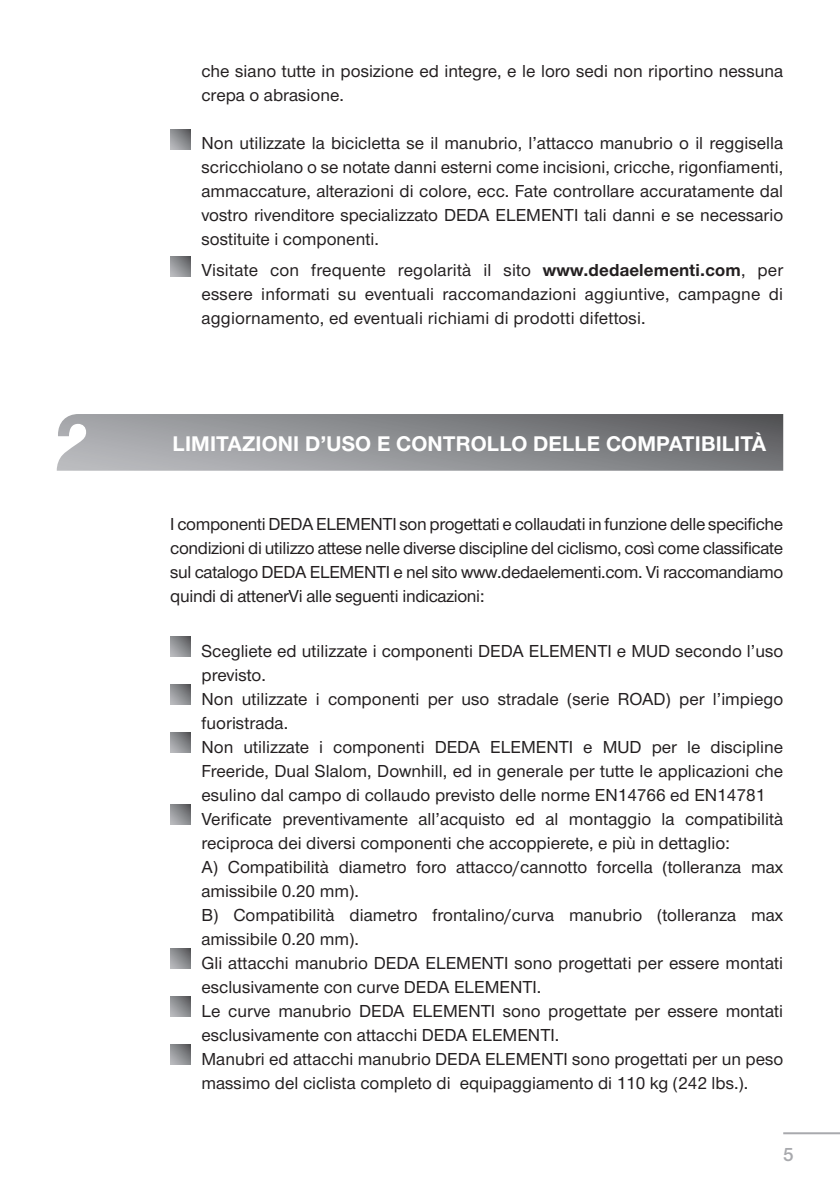
<style>
.page{position:relative;width:840px;height:1191px;background:#fff}
.page>*{position:absolute;margin:0;border:0;box-sizing:border-box;transform-origin:0 0}
.t1{font:700 22px "Nimbus San Nov";letter-spacing:.005em;color:#fff}
.t2{font:20px "Nimbus San Nov Sem Bol";color:#a8a9ad}
.t3{font:500 18px/24px "Nimbus San Nov";color:#231f20;text-align:justify}
.s1{font-weight:700}
</style>
<div class="page">
<hr style="left:782px;top:1132px;width:57px;height:2px;background:#a8a9ad">
<svg style="left:170px;top:129px;width:20px;height:20px"></svg>
<svg style="left:170px;top:256px;width:20px;height:20px"></svg>
<svg style="left:57px;top:414px;width:725px;height:57px;background:#8e8f92"></svg>
<svg style="left:170px;top:637px;width:20px;height:19px"></svg>
<svg style="left:170px;top:685px;width:20px;height:19px"></svg>
<svg style="left:170px;top:733px;width:20px;height:19px"></svg>
<svg style="left:170px;top:805px;width:20px;height:19px"></svg>
<svg style="left:170px;top:949px;width:20px;height:19px"></svg>
<svg style="left:170px;top:997px;width:20px;height:19px"></svg>
<svg style="left:170px;top:1045px;width:20px;height:19px"></svg>
<p class="t3" style="left:201px;top:59px;width:583px">che siano tutte in posizione ed integre, e le loro sedi non riportino nessuna crepa o abrasione.</p>
<p class="t3" style="left:201px;top:131px;width:583px">Non utilizzate la bicicletta se il manubrio, l’attacco manubrio o il reggisella scricchiolano o se notate danni esterni come incisioni, cricche, rigonfiamenti, ammaccature, alterazioni di colore, ecc. Fate controllare accuratamente dal vostro rivenditore specializzato DEDA ELEMENTI tali danni e se necessario sostituite i componenti.</p>
<p class="t3" style="left:201px;top:258px;width:583px">Visitate con frequente regolarità il sito <span class="s1">WWW.DEDAELEMENTI.COM</span>, per essere informati su eventuali raccomandazioni aggiuntive, campagne di aggiornamento, ed eventuali richiami di prodotti difettosi.</p>
<p class="t1" style="left:172px;top:430px;width:594px">LIMITAZIONI D’USO E CONTROLLO DELLE COMPATIBILITÀ</p>
<p class="t3" style="left:170px;top:511px;width:614px">I componenti DEDA ELEMENTI son progettati e collaudati in funzione delle specifiche condizioni di utilizzo attese nelle diverse discipline del ciclismo, così come classificate sul catalogo DEDA ELEMENTI e nel sito www.dedaelementi.com. Vi raccomandiamo quindi di attenerVi alle seguenti indicazioni:</p>
<p class="t3" style="left:190px;top:638px;width:594px">Scegliete ed utilizzate i componenti DEDA ELEMENTI e MUD secondo l’uso</p>
<p class="t3" style="left:201px;top:662px;width:66px">previsto.</p>
<p class="t3" style="left:201px;top:686px;width:583px">Non utilizzate i componenti per uso stradale (serie ROAD) per l’impiego</p>
<p class="t3" style="left:201px;top:710px;width:88px">fuoristrada.</p>
<p class="t3" style="left:201px;top:734px;width:583px">Non utilizzate i componenti DEDA ELEMENTI e MUD per le discipline</p>
<p class="t3" style="left:201px;top:758px;width:583px">Freeride, Dual Slalom, Downhill, ed in generale per tutte le applicazioni che</p>
<p class="t3" style="left:201px;top:782px;width:565px">esulino dal campo di collaudo previsto delle norme EN14766 ed EN14781</p>
<p class="t3" style="left:201px;top:806px;width:583px">Verificate preventivamente all’acquisto ed al montaggio la compatibilità</p>
<p class="t3" style="left:201px;top:830px;width:529px">reciproca dei diversi componenti che accoppierete, e più in dettaglio:</p>
<p class="t3" style="left:201px;top:854px;width:583px">A) Compatibilità diametro foro attacco/cannotto forcella (tolleranza max</p>
<p class="t3" style="left:201px;top:878px;width:159px">amissibile 0.20 mm).</p>
<p class="t3" style="left:170px;top:902px;width:614px">B) Compatibilità diametro frontalino/curva manubrio (tolleranza max</p>
<p class="t3" style="left:201px;top:926px;width:159px">amissibile 0.20 mm).</p>
<p class="t3" style="left:201px;top:950px;width:583px">Gli attacchi manubrio DEDA ELEMENTI sono progettati per essere montati</p>
<p class="t3" style="left:201px;top:974px;width:341px">esclusivamente con curve DEDA ELEMENTI.</p>
<p class="t3" style="left:201px;top:998px;width:583px">Le curve manubrio DEDA ELEMENTI sono progettate per essere montati</p>
<p class="t3" style="left:201px;top:1022px;width:359px">esclusivamente con attacchi DEDA ELEMENTI.</p>
<p class="t3" style="left:201px;top:1046px;width:583px">Manubri ed attacchi manubrio DEDA ELEMENTI sono progettati per un peso</p>
<p class="t3" style="left:201px;top:1070px;width:548px">massimo del ciclista completo di equipaggiamento di 110 kg (242 lbs.).</p>
<p class="t2" style="left:782px;top:1142px;width:12px">5</p>
</div>
